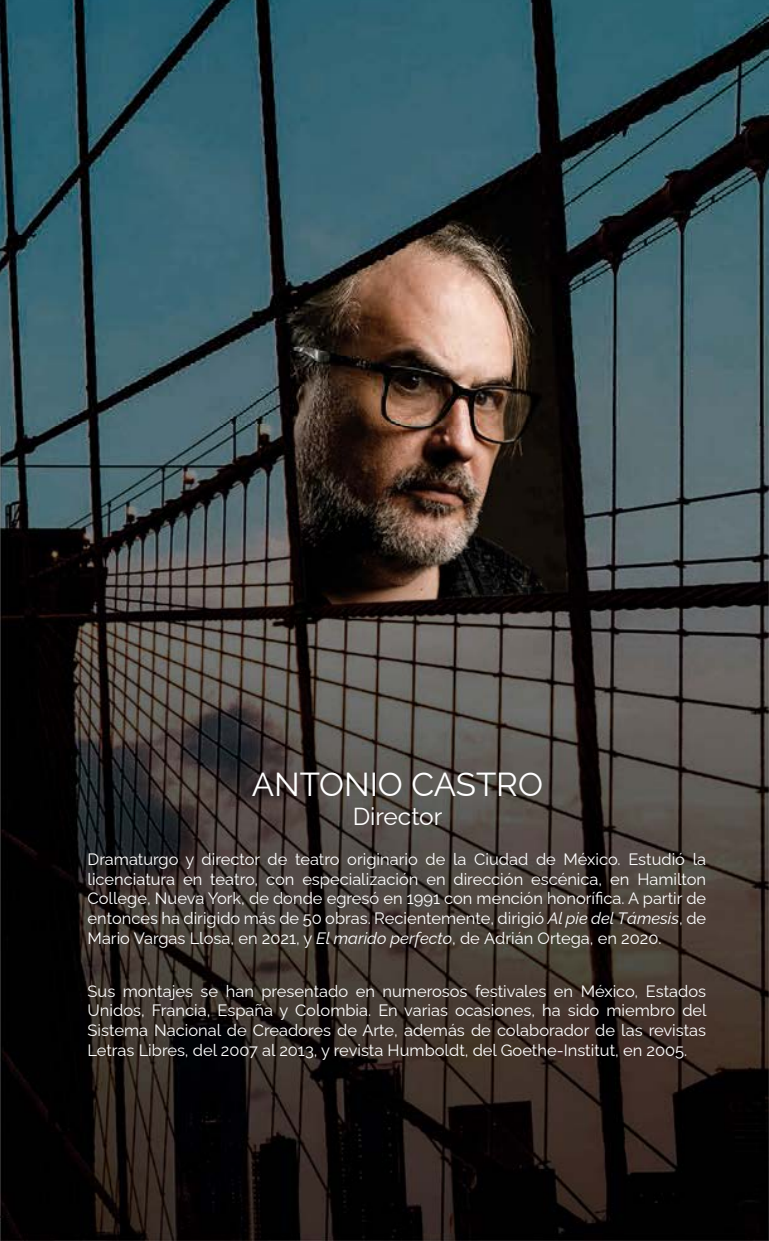
<style>
.page{position:relative;width:769px;height:1241px;background:#fff}
.page>*{position:absolute;margin:0;border:0;box-sizing:border-box;transform-origin:0 0}
.t1{font:100 33.25px "Raleway";color:#fff}
.t2{font:100 24.5px "Raleway";color:#fff}
.t3{font:100 16.45px/19.8px "Raleway";color:#fff;text-align:justify}
.s1{font-style:italic}
</style>
<div class="page">
<img style="left:0;top:0;width:769px;height:426px">
<img style="left:0;top:426px;width:769px;height:814px">
<h1 class="t1" style="left:252px;top:757px;width:293px">ANTONIO CASTRO</h1>
<h2 class="t2" style="left:353px;top:796px;width:91px">Director</h2>
<p class="t3" style="left:88px;top:847px;width:620px">Dramaturgo y director de teatro originario de la Ciudad de México. Estudió la licenciatura en teatro, con especialización en dirección escénica, en Hamilton College, Nueva York, de donde egresó en 1991 con mención honorífica. A partir de entonces ha dirigido más de 50 obras. Recientemente, dirigió <span class="s1">Al pie del Támesis</span>, de Mario Vargas Llosa, en 2021, y <span class="s1">El marido perfecto</span>, de Adrián Ortega, en 2020.</p>
<p class="t3" style="left:88px;top:978px;width:621px">Sus montajes se han presentado en numerosos festivales en México, Estados Unidos, Francia, España y Colombia. En varias ocasiones, ha sido miembro del Sistema Nacional de Creadores de Arte, además de colaborador de las revistas Letras Libres, del 2007 al 2013, y revista Humboldt, del Goethe-Institut, en 2005.</p>
</div>
